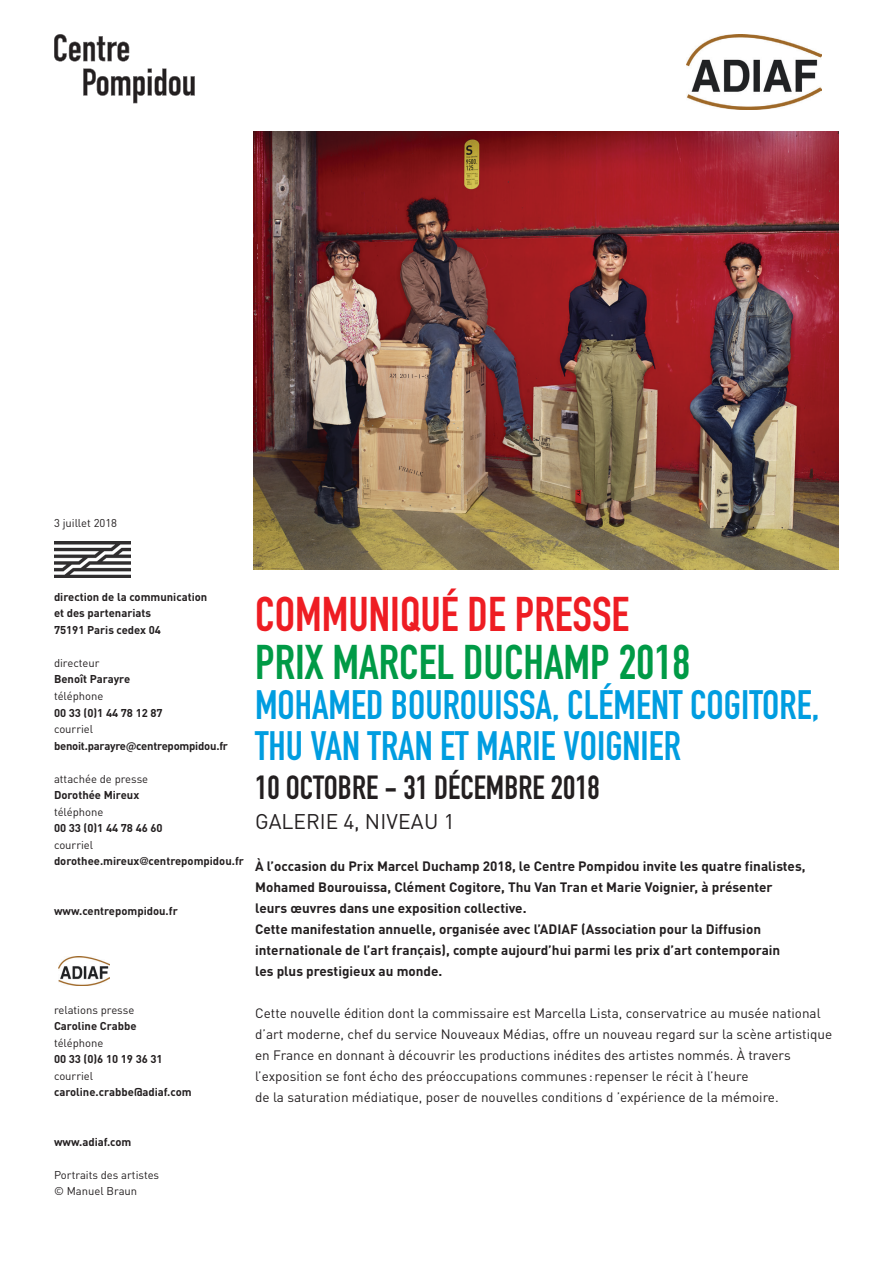
<style>
.page{position:relative;width:893px;height:1263px;background:#fff}
.page>*{position:absolute;margin:0;border:0;box-sizing:border-box;transform-origin:0 0}
.t1{font:48px "DIN Engschrift Std";color:#009a46}
.t2{font:48px "DIN Engschrift Std";color:#ee1d23}
.t3{font:40.5px "DIN Engschrift Std";color:#009de0}
.t4{font:33px "DIN Engschrift Std";color:#231f20}
.t5{font:21px "DINOT";color:#231f20}
.t6{font:13.5px/21px "DINOT";color:#231f20}
.t7{font:700 13.5px/21px "DINOT";color:#231f20}
.t8{font:700 11.25px/16.5px "DINOT";color:#231f20}
.t9{font:11.25px/16.5px "DINOT";color:#231f20}
.t10{font:700 11.25px/16.5px "DINOT";letter-spacing:-.02em;color:#231f20}
.s1{font-weight:400}
.s2{font-weight:500}
.s3{font-family:"DIN Engschrift Std";font-weight:400}
</style>
<div class="page">
<img style="left:54px;top:541px;width:76px;height:37px">
<svg style="left:54px;top:34px;width:75px;height:27px"></svg>
<svg style="left:83px;top:69px;width:112px;height:34px"></svg>
<img style="left:59px;top:957px;width:51px;height:28px">
<img style="left:687px;top:34px;width:134px;height:76px">
<img style="left:254px;top:131px;width:585px;height:439px">
<p class="t9" style="left:54px;top:514px;width:65px">3 juillet 2018</p>
<p class="t8" style="left:54px;top:588px;width:155px">direction de la communication et des partenariats<br>75191 Paris cedex 04</p>
<p class="t9" style="left:54px;top:654px;width:47px">directeur</p>
<p class="t8" style="left:54px;top:671px;width:78px">Benoît Parayre</p>
<p class="t9" style="left:54px;top:687px;width:51px">téléphone</p>
<p class="t8" style="left:54px;top:704px;width:110px">00 33 (0)1 44 78 12 87</p>
<p class="t10" style="left:54px;top:720px;width:176px"><span class="s1">courriel </span>benoit.parayre<span class="s2">@</span>centrepompidou.fr</p>
<p class="t9" style="left:54px;top:770px;width:96px">attachée de presse</p>
<p class="t8" style="left:54px;top:786px;width:87px">Dorothée Mireux</p>
<p class="t9" style="left:54px;top:803px;width:51px">téléphone</p>
<p class="t8" style="left:54px;top:819px;width:110px">00 33 (0)1 44 78 46 60</p>
<p class="t8" style="left:54px;top:836px;width:191px"><span class="s1">courriel </span>dorothee.mireux<span class="s3">@</span>centrepompidou.fr</p>
<p class="t8" style="left:54px;top:902px;width:125px">www.centrepompidou.fr</p>
<p class="t9" style="left:54px;top:1001px;width:82px">relations presse</p>
<p class="t8" style="left:54px;top:1017px;width:84px">Caroline Crabbe</p>
<p class="t9" style="left:54px;top:1034px;width:51px">téléphone</p>
<p class="t8" style="left:54px;top:1050px;width:110px">00 33 (0)6 10 19 36 31</p>
<p class="t9" style="left:54px;top:1067px;width:41px">courriel</p>
<p class="t8" style="left:54px;top:1083px;width:139px">caroline.crabbe@adiaf.com</p>
<h1 class="t2" style="left:255px;top:586px;width:376px">COMMUNIQUÉ DE PRESSE</h1>
<h1 class="t1" style="left:255px;top:634px;width:437px">PRIX MARCEL DUCHAMP 2018</h1>
<h2 class="t3" style="left:255px;top:681px;width:170px">MOHAMED BOUROUISS</h2>
<h2 class="t3" style="left:536px;top:681px;width:81px">A, CLÉMEN</h2>
<h2 class="t3" style="left:669px;top:681px;width:152px">T COGITORE,</h2>
<h2 class="t3" style="left:255px;top:722px;width:383px">THU VAN TRAN ET MARIE VOI GNIER</h2>
<h3 class="t4" style="left:255px;top:768px;width:194px">10 OCTOBRE - 31 DÉCEM</h3>
<h3 class="t4" style="left:504px;top:768px;width:97px">BRE 2018</h3>
<h3 class="t5" style="left:255px;top:808px;width:201px">galerie 4, NIVEAU 1</h3>
<p class="t7" style="left:255px;top:855px;width:552px">À l’occasion du Prix Marcel Duchamp 2018, le Centre Pompidou invite les quatre finalistes, Mohamed Bourouissa, Clément Cogitore, Thu Van Tran et Marie Voignier, à présenter leurs œuvres dans une exposition collective.<br>Cette manifestation annuelle, organisée avec l’ADIAF (Association pour la Diffusion internationale de l’art français), compte aujourd’hui parmi les prix d’art contemporain<br>les plus prestigieux au monde.</p>
<p class="t6" style="left:255px;top:1002px;width:579px">Cette nouvelle édition dont la commissaire est Marcella Lista, conservatrice au musée national d’art moderne, chef du service Nouveaux Médias, offre un nouveau regard sur la scène artistique en France en donnant à découvrir les productions inédites des artistes nommés. À travers l’exposition se font écho des préoccupations communes : repenser le récit à l’heure<br>de la saturation médiatique, poser de nouvelles conditions d ’expérience de la mémoire.</p>
<p class="t8" style="left:54px;top:1133px;width:79px">www.adiaf.com</p>
<p class="t9" style="left:54px;top:1166px;width:107px">Portraits des artistes © Manuel Braun</p>
</div>
